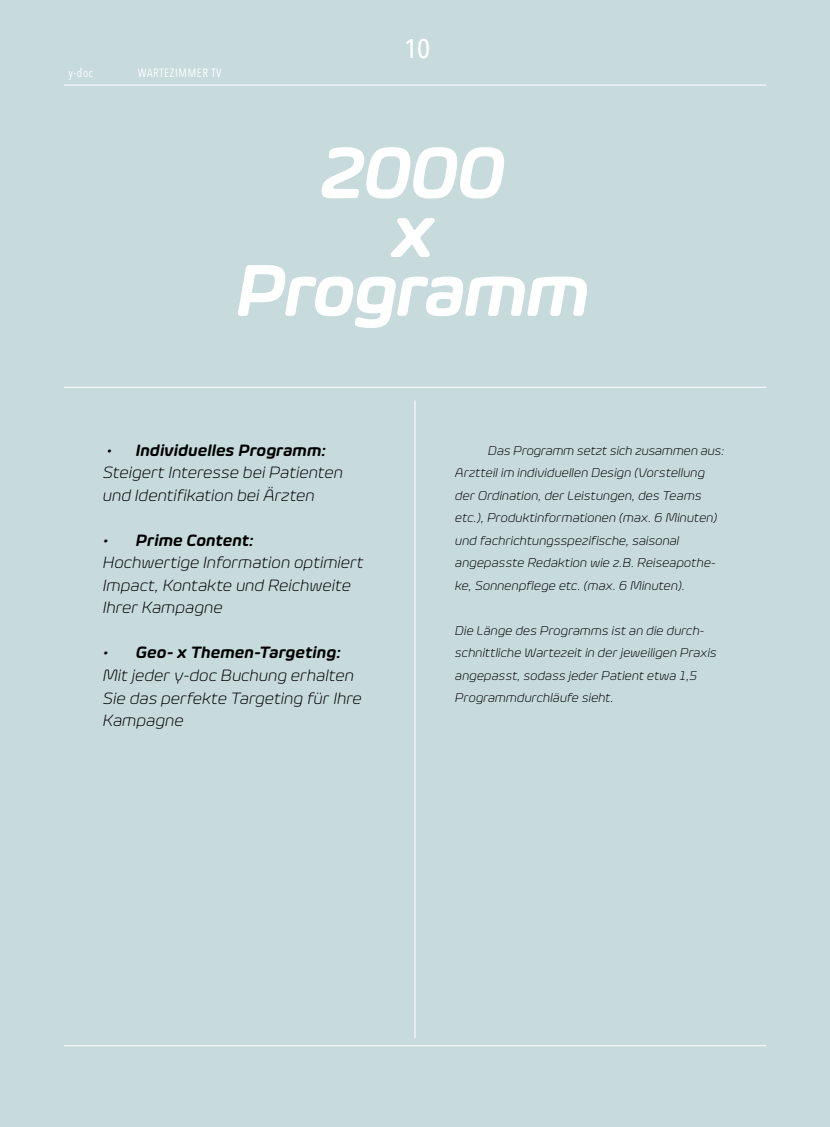
<style>
.page{position:relative;width:830px;height:1127px;background:#fff}
.page>*{position:absolute;margin:0;border:0;box-sizing:border-box;transform-origin:0 0}
.t1{font:italic 600 73.5px/58.8px "Eurosoft";color:#fff;text-align:center}
.t2{font:500 27px "Avenir Next Condensed";color:#fff}
.t3{font:italic 300 16.5px/22.5px "Eurosoft";letter-spacing:.03em;color:#000}
.t4{font:italic 300 12.75px/22.5px "Eurosoft";letter-spacing:.03em;color:#000}
.t5{font:12px "Avenir Next Condensed";letter-spacing:.05em;color:#fff}
.s1{font-weight:600}
</style>
<div class="page">
<div style="left:0;top:0;width:829px;height:1127px;background:#c7dbdc"></div>
<hr style="left:64px;top:387px;width:701px;height:1px;background:#fff">
<hr style="left:64px;top:1045px;width:701px;height:1px;background:#fff">
<hr style="left:414px;top:400px;width:1px;height:638px;background:#fff">
<hr style="left:64px;top:85px;width:701px;height:1px;background:#fff">
<p class="t5" style="left:68px;top:63px;width:26px">y-doc</p>
<p class="t5" style="left:138px;top:63px;width:85px">WARTEZIMMER TV</p>
<h2 class="t2" style="left:404px;top:32px;width:28px">10</h2>
<h1 class="t1" style="left:239px;top:144px;width:354px">2000<br>x<br>Programm</h1>
<p class="t3" style="left:103px;top:439px;width:241px">• <span class="s1">Individuelles Programm:<br></span>Steigert Interesse bei Patienten und Identifikation bei Ärzten</p>
<p class="t3" style="left:103px;top:529px;width:262px">• <span class="s1">Prime Content:<br></span>Hochwertige Information optimiert<br>Impact, Kontakte und Reichweite<br>Ihrer Kampagne</p>
<p class="t3" style="left:103px;top:641px;width:260px">• <span class="s1">Geo- x Themen-Targeting:<br></span>Mit jeder y-doc Buchung erhalten<br>Sie das perfekte Targeting für Ihre<br>Kampagne</p>
<p class="t4" style="left:455px;top:439px;width:270px;text-indent:33px">Das Programm setzt sich zusammen aus:<br>Arztteil im individuellen Design (Vorstellung der Ordination, der Leistungen, des Teams etc.), Produktinformationen (max. 6 Minuten) und fachrichtungsspezifische, saisonal angepasste Redaktion wie z.B. Reiseapothe&shy;ke, Sonnenpflege etc. (max. 6 Minuten).</p>
<p class="t4" style="left:455px;top:619px;width:263px">Die Länge des Programms ist an die durch&shy;schnittliche Wartezeit in der jeweiligen Praxis angepasst, sodass jeder Patient etwa 1,5<br>Programmdurchläufe sieht.</p>
</div>
